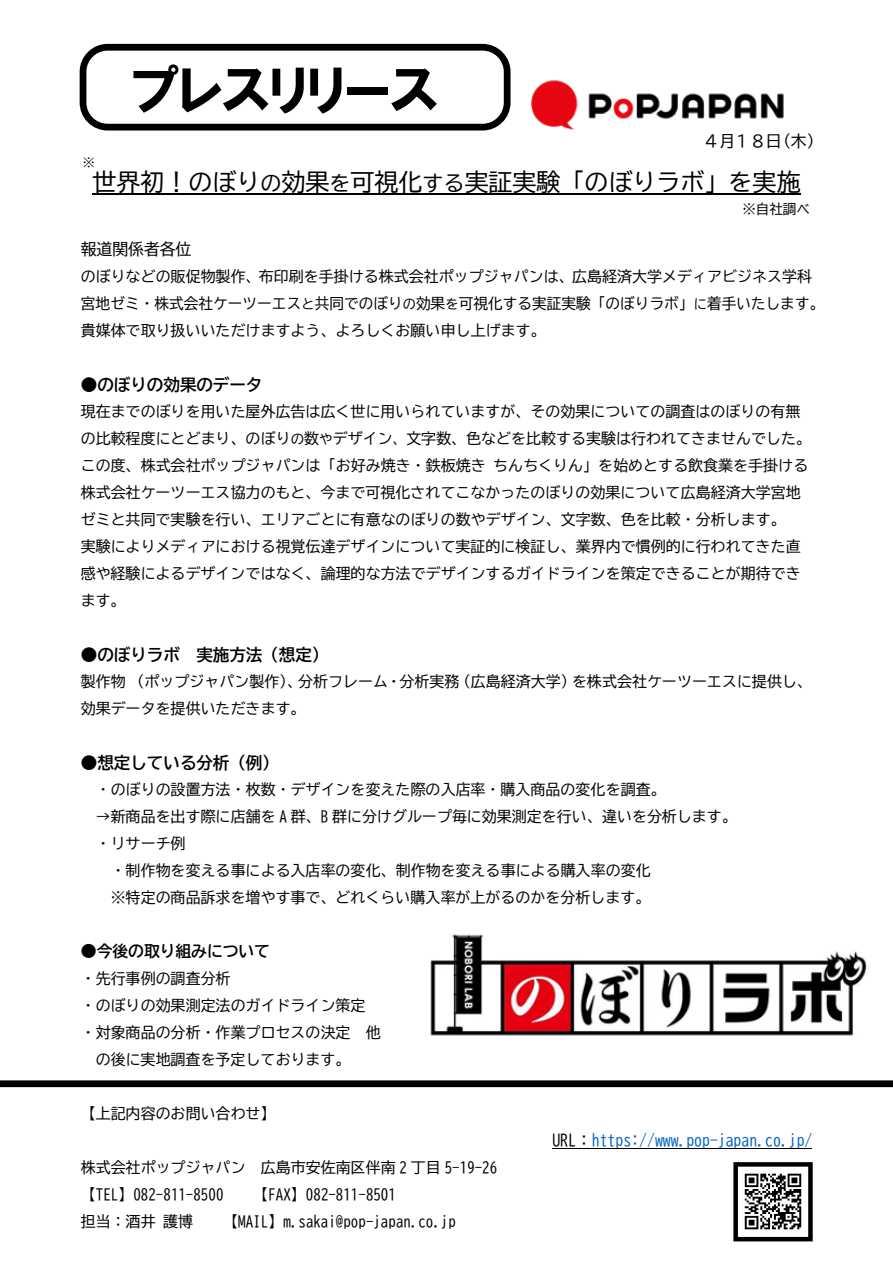
<style>
.page{position:relative;width:893px;height:1263px;background:#fff}
.page>*{position:absolute;margin:0;border:0;box-sizing:border-box;transform-origin:0 0}
.t1{font:54px "HGP Soei Kakugothic UB";color:#000}
.t2{font:24px "BIZ UD Gothic";color:#000}
.t3{font:16.5px "BIZ UD Gothic Bold";color:#000}
.t4{font:15.9px "BIZ UD Gothic";color:#0563c1}
.t5{font:15.9px "BIZ UD Gothic";color:#000}
.t6{font:15.9px "BIZ UD Gothic Bold";letter-spacing:-.005em;color:#000}
.t7{font:15px/27px "BIZ UD Gothic";color:#000}
.t8{font:13.5px "BIZ UDP Gothic";color:#000}
.t9{font:12px "BIZ UDP Gothic";color:#000}
.s1{font-size:21px}
.s2{font-size:13.5px}
.s3{color:#000}
</style>
<div class="page">
<img style="left:744px;top:1173px;width:58px;height:57px">
<div style="left:733px;top:1162px;width:80px;height:79px;border:4px solid #000"></div>
<img style="left:344px;top:43px;width:440px;height:151px">
<img style="left:430px;top:934px;width:437px;height:102px">
<div style="left:731px;top:189px;width:162px;height:39px;background:#fff"></div>
<hr style="left:93px;top:194px;width:708px;height:1px;background:#000">
<hr style="left:552px;top:1148px;width:260px;height:1px;background:#000">
<div style="left:83px;top:47px;width:424px;height:80px;background:#fff;border-radius:25px"></div>
<div style="left:80px;top:44px;width:431px;height:87px;border:7px solid #000;border-radius:25px"></div>
<div style="left:0;top:1080px;width:893px;height:7px;background:#000"></div>
<h1 class="t1" style="left:132px;top:63px;width:307px">プレスリリース</h1>
<p class="t5" style="left:704px;top:133px;width:113px">４月１８日(木)</p>
<h2 class="t2" style="left:93px;top:170px;width:710px">世界初！のぼり<span class="s1">の</span>効果<span class="s1">を</span>可視化<span class="s1">する</span>実証実験「のぼりラボ」を実施</h2>
<p class="t9" style="left:83px;top:156px;width:14px">※</p>
<p class="t8" style="left:742px;top:202px;width:69px">※自社調べ</p>
<p class="t5" style="left:81px;top:241px;width:112px">報道関係者各位</p>
<p class="t7" style="left:81px;top:263px;width:745px">のぼりなどの販促物製作、布印刷を手掛ける株式会社ポップジャパンは、広島経済大学メディアビジネス学科宮地ゼミ・株式会社ケーツーエス<span class="s2">と</span>共同でのぼり<span class="s2">の</span>効果<span class="s2">を</span>可視化する実証実験「のぼりラボ」<span class="s2">に</span>着手いたします。貴媒体で取り扱いいただけますよう、よろしくお願い申し上げます。</p>
<p class="t3" style="left:81px;top:376px;width:183px">●のぼりの効果のデータ</p>
<p class="t7" style="left:81px;top:398px;width:732px">現在までのぼりを用いた屋外広告は広く世に用いられていますが、その効果についての調査はのぼりの有無の比較程度にとどまり、のぼり<span class="s2">の</span>数<span class="s2">や</span>デザイン<span class="s2">、</span>文字数、色などを比較する実験は行われてきませんでした。この度、株式会社ポップジャパンは「お好み焼き・鉄板焼きちんちくりん」を始めとする飲食業を手掛ける株式会社ケーツーエス協力のもと、今まで可視化されてこなかったのぼりの効果について広島経済大学宮地ゼミと共同で実験を行い、エリアごとに有意なのぼりの数やデザイン、文字数、色を比較・分析します。<br>実験によりメディアにおける視覚伝達デザインについて実証的に検証し、業界内で慣例的に行われてきた直感や経験によるデザインではなく、論理的な方法でデザインするガイドラインを策定できることが期待できます。</p>
<p class="t3" style="left:81px;top:646px;width:249px">●のぼりラボ 実施方法（想定）</p>
<p class="t7" style="left:81px;top:668px;width:733px">製作物（ポップジャパン製作）、分析フレーム・分析実務（広島経済大学）を株式会社ケーツーエスに提供し、効果データを提供いただきます。</p>
<p class="t3" style="left:81px;top:754px;width:199px">●想定している分析（例）</p>
<p class="t7" style="left:96px;top:776px;width:571px">・のぼりの設置方法・枚数・デザインを変えた際の入店率・購入商品の変化を調査。</p>
<p class="t7" style="left:96px;top:803px;width:643px">→新商品を出す際に店舗を A 群、B 群に分けグループ毎に効果測定を行い、違いを分析します。</p>
<p class="t7" style="left:96px;top:830px;width:91px">・リサーチ例</p>
<p class="t7" style="left:111px;top:857px;width:541px">・制作物を変える事による入店率の変化、制作物を変える事による購入率の変化</p>
<p class="t7" style="left:111px;top:884px;width:541px">※特定の商品訴求を増やす事で、どれくらい購入率が上がるのかを分析します。</p>
<p class="t6" style="left:81px;top:943px;width:191px">●今後の取り組みについて</p>
<p class="t7" style="left:81px;top:965px;width:151px">・先行事例の調査分析</p>
<p class="t7" style="left:81px;top:992px;width:286px">・のぼりの効果測定法のガイドライン策定</p>
<p class="t7" style="left:81px;top:1019px;width:301px">・対象商品の分析・作業プロセスの決定 他</p>
<p class="t7" style="left:96px;top:1046px;width:256px">の後に実地調査を予定しております。</p>
<p class="t7" style="left:81px;top:1100px;width:196px">【上記内容のお問い合わせ】</p>
<p class="t4" style="left:552px;top:1132px;width:262px"><span class="s3">URL：</span>https://www.pop-japan.co.jp/</p>
<p class="t7" style="left:81px;top:1154px;width:418px">株式会社ポップジャパン 広島市安佐南区伴南 2 丁目 5-19-26【TEL】082-811-8500</p>
<p class="t7" style="left:253px;top:1181px;width:144px">【FAX】082-811-8501</p>
<p class="t7" style="left:81px;top:1208px;width:114px">担当：酒井護博</p>
<p class="t7" style="left:223px;top:1208px;width:234px">【MAIL】m.sakai@pop-japan.co.jp</p>
</div>
